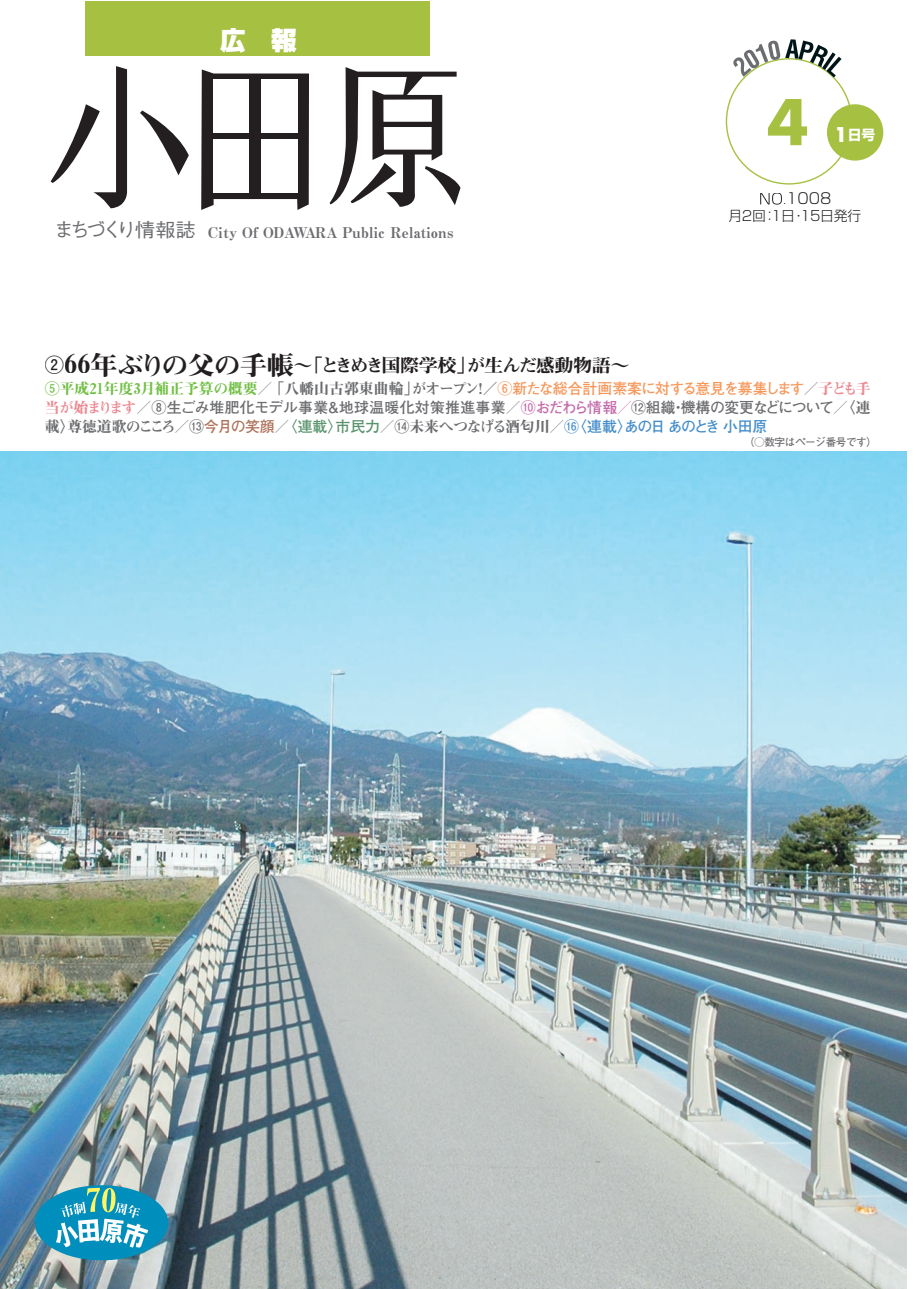
<style>
.page{position:relative;width:919px;height:1289px;background:#fff}
.page>*{position:absolute;margin:0;border:0;box-sizing:border-box;transform-origin:0 0}
.t1{font:700 61.2px "Futura";color:#a6c142}
.t2{font:900 25.5px "Shin Go Pro";color:#fff}
.t3{font:18.15px "Midashi Min Pro MA31";letter-spacing:-.075em;color:#231f20;scale:1.05 1}
.t4{font:700 14.85px/19.2px "Futo Go B101 Pro";letter-spacing:-.02em;color:#6c6d70}
.t5{font:14.85px "Midashi Min Pro MA31";letter-spacing:-.03em;color:#6c6d70}
.t6{font:14.85px "Midashi Min Pro MA31";letter-spacing:.02em;color:#6c6d70;scale:1.06 1}
.t7{font:300 14.85px "Shin Go Pro";color:#231f20}
.t8{font:300 13.8px "Shin Go Pro";letter-spacing:-.155em;color:#231f20}
.t9{font:700 13.8px "Shin Go Pro";color:#fff}
.t10{font:700 10.65px "Futo Go B101 Pro";letter-spacing:-.04em;color:#6c6d70}
.s1{font-family:"Gothic BBB Pro";font-weight:500;font-size:20.25px}
.s2{font-family:"Gothic BBB Pro";font-weight:500;font-size:19.2px}
.s3{font-family:"Futura";font-size:19.8px}
.s4{font-size:11.7px}
.s5{font-family:"Futo Go B101 Pro";font-weight:700;font-size:19.2px}
.s6{font-size:26.25px}
.s7{color:#71bf44}
.s8{font-family:"Midashi Min Pro MA31";font-weight:400;color:#71bf44}
.s9{font-family:"Midashi Min Pro MA31";font-weight:400}
.s10{color:#f7975a}
.s11{font-family:"Midashi Min Pro MA31";font-weight:400;color:#ec8a93}
.s12{color:#c46aaa}
.s13{font-family:"Futo Go B101 Pro";font-weight:700}
.s14{font-family:"Futo Go B101 Pro";font-weight:700;color:#ae725a}
.s15{font-family:"Futo Go B101 Pro";font-weight:700;color:#5a946e}
.s16{font-family:"Futo Go B101 Pro";font-weight:700;color:#448dcb}
</style>
<div class="page">
<div style="left:85px;top:1px;width:344px;height:54px;background:#a6c142"></div>
<svg style="left:733px;top:39px;width:108px;height:38px"></svg>
<svg style="left:760px;top:193px;width:21px;height:11px"></svg>
<div style="left:826px;top:104px;width:57px;height:57px;background:#a6c142;border-radius:50%"></div>
<svg style="left:51px;top:66px;width:76px;height:142px"></svg>
<svg style="left:140px;top:110px;width:49px;height:65px"></svg>
<svg style="left:201px;top:69px;width:108px;height:141px"></svg>
<div style="left:213px;top:80px;width:36px;height:53px;background:#fff"></div>
<div style="left:261px;top:79px;width:36px;height:54px;background:#fff"></div>
<div style="left:261px;top:139px;width:36px;height:54px;background:#fff"></div>
<div style="left:213px;top:139px;width:36px;height:54px;background:#fff"></div>
<svg style="left:329px;top:67px;width:131px;height:140px"></svg>
<img style="left:0;top:451px;width:906px;height:837px">
<div style="left:35px;top:1185px;width:133px;height:75px;background:#008ebc;border-radius:50%"></div>
<svg style="left:56px;top:1187px;width:92px;height:60px"></svg>
<h2 class="t2" style="left:220px;top:20px;width:78px">広　報</h2>
<p class="t6" style="left:54px;top:221px;width:378px"><span class="s1">まちづくり</span><span class="s2">情報誌</span> City Of ODAWARA Public Relations</p>
<h1 class="t1" style="left:766px;top:80px;width:44px">4</h1>
<p class="t9" style="left:834px;top:124px;width:43px"><span class="s3">1</span>日号</p>
<p class="t7" style="left:783px;top:187px;width:50px"><span class="s4">.</span>1008</p>
<p class="t8" style="left:728px;top:204px;width:134px">月２回：１日・１５日発行</p>
<p class="t3" style="left:45px;top:351px;width:558px"><span class="s5">②</span><span class="s6">66年ぶりの父の手帳</span>～「ときめき国際学校」が生んだ感動物語～</p>
<p class="t4" style="left:45px;top:377px;width:827px"><span class="s7">⑤</span><span class="s8">平成21年度3月補正予算の概要</span>／<span class="s9">「八幡山古郭東曲輪」がオープン！／</span><span class="s10">⑥新たな総合計画素案に対する意見を募集します</span>／<span class="s11">子ども手当が始まります</span>／⑧生ごみ堆肥化モデル事業＆地球温暖化対策推進事業／<span class="s12">⑩おだわら情報／</span>⑫組織・機構の変更などについて／<span class="s9">〈連</span></p>
<p class="t5" style="left:45px;top:415px;width:724px">載〉尊徳道歌のこころ<span class="s13">／⑬</span><span class="s14">今月の笑顔</span><span class="s13">／</span><span class="s15">〈連載〉市民力</span><span class="s13">／⑭</span>未来へつなげる酒匂川<span class="s13">／</span><span class="s16">⑯〈連載〉あの日 あのとき 小田原</span></p>
<p class="t10" style="left:744px;top:433px;width:135px">（○数字はページ番号です）</p>
</div>
